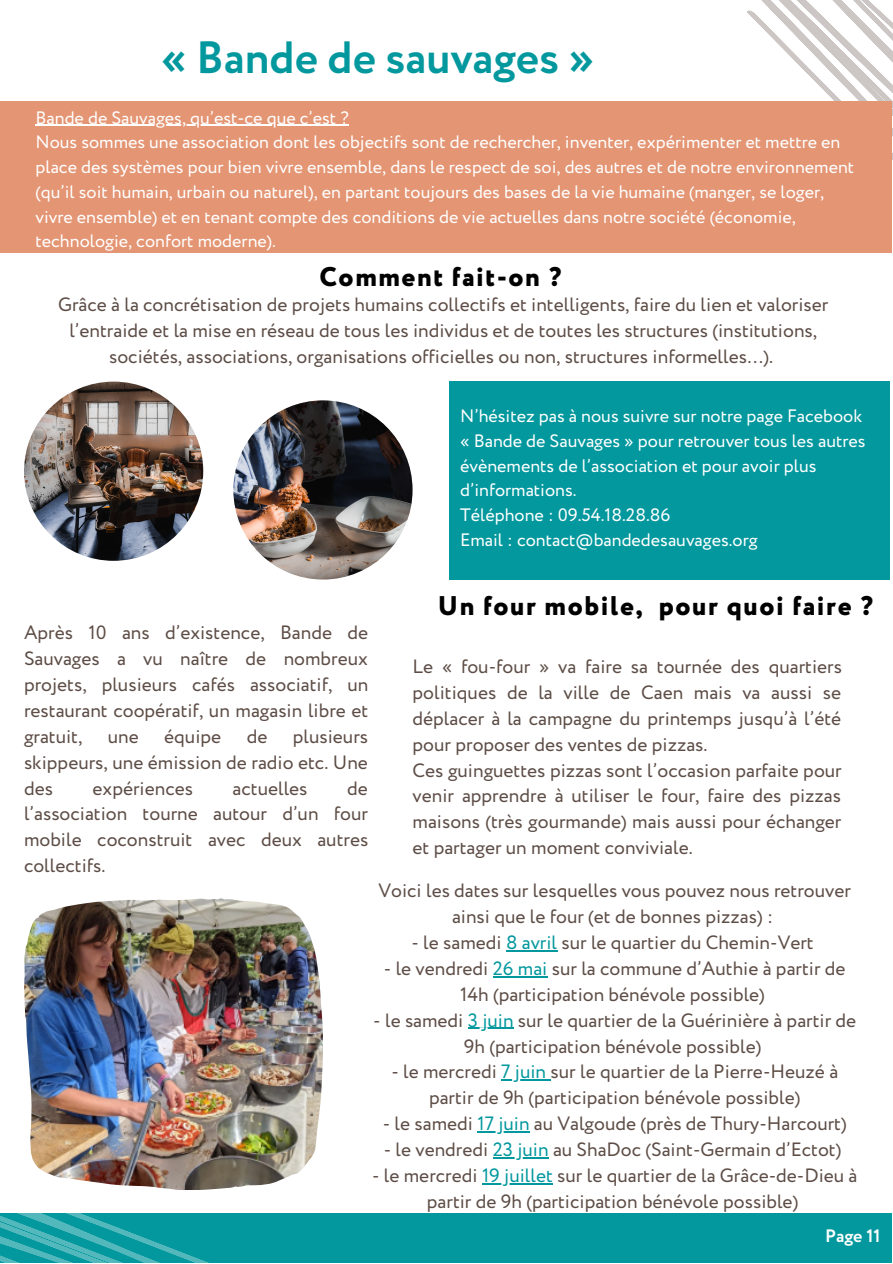
<style>
.page{position:relative;width:893px;height:1264px;background:#fff}
.page>*{position:absolute;margin:0;border:0;box-sizing:border-box;transform-origin:0 0}
.t1{font:700 45.15px "Circe";color:#03989e}
.t2{font:800 27px "Circe";letter-spacing:.06em;color:#000}
.t3{font:19.2px/25.8px "Circe";color:#5d4d46;text-align:center}
.t4{font:18px/24.8px "Circe";color:#fff}
.t5{font:700 18px "Circe";color:#fff}
.s1{color:#03989e}
</style>
<div class="page">
<div style="left:0;top:1213px;width:891px;height:49px;background:#03989e"></div>
<svg style="left:0;top:1189px;width:214px;height:73px"></svg>
<svg style="left:676px;top:0;width:216px;height:565px"></svg>
<div style="left:1px;top:102px;width:890px;height:150px;background:#e49573"></div>
<img style="left:24px;top:898px;width:299px;height:291px">
<img style="left:24px;top:381px;width:179px;height:180px;border-radius:50%">
<hr style="left:35px;top:125px;width:314px;height:1px;background:#fff">
<img style="left:233px;top:400px;width:179px;height:179px;border-radius:50%">
<hr style="left:506px;top:950px;width:51px;height:1px;background:#03989e">
<hr style="left:492px;top:976px;width:55px;height:1px;background:#03989e">
<hr style="left:468px;top:1027px;width:45px;height:1px;background:#03989e">
<hr style="left:501px;top:1079px;width:49px;height:1px;background:#03989e">
<hr style="left:477px;top:1131px;width:52px;height:1px;background:#03989e">
<hr style="left:492px;top:1157px;width:56px;height:1px;background:#03989e">
<hr style="left:482px;top:1182px;width:71px;height:2px;background:#03989e">
<div style="left:449px;top:381px;width:440px;height:198px;background:#03989e"></div>
<h1 class="t1" style="left:161px;top:27px;width:434px">« Bande de sauvages »</h1>
<p class="t4" style="left:35px;top:106px;width:820px">Bande de Sauvages, qu’est-ce que c’est ?<br>Nous sommes une association dont les objectifs sont de rechercher, inventer, expérimenter et mettre en place des systèmes pour bien vivre ensemble, dans le respect de soi, des autres et de notre environnement (qu’il soit humain, urbain ou naturel), en partant toujours des bases de la vie humaine (manger, se loger, vivre ensemble) et en tenant compte des conditions de vie actuelles dans notre société (économie, technologie, confort moderne).</p>
<h2 class="t2" style="left:319px;top:258px;width:244px">Comment fait-on ?</h2>
<p class="t3" style="left:58px;top:293px;width:771px">Grâce à la concrétisation de projets humains collectifs et intelligents, faire du lien et valoriser l’entraide et la mise en réseau de tous les individus et de toutes les structures (institutions, sociétés, associations, organisations officielles ou non, structures informelles…).</p>
<p class="t4" style="left:460px;top:404px;width:407px">N’hésitez pas à nous suivre sur notre page Facebook « Bande de Sauvages » pour retrouver tous les autres évènements de l’association et pour avoir plus d’informations.<br>Téléphone : 09.54.18.28.86<br>Email : contact@bandedesauvages.org</p>
<h2 class="t2" style="left:438px;top:587px;width:437px">Un four mobile, pour quoi faire ?</h2>
<p class="t3" style="left:24px;top:621px;width:346px;text-align:justify">Après 10 ans d’existence, Bande de Sauvages a vu naître de nombreux projets, plusieurs cafés associatif, un restaurant coopératif, un magasin libre et gratuit,</p>
<p class="t3" style="left:412px;top:654px;width:431px;text-align:left">Le « fou-four » va faire sa tournée des quartiers politiques de la ville de Caen mais va aussi se déplacer à la campagne du printemps jusqu’à l’été pour proposer des ventes de pizzas.<br>Ces guinguettes pizzas sont l’occasion parfaite pour venir apprendre à utiliser le four, faire des pizzas maisons (très gourmande) mais aussi pour échanger et partager un moment conviviale.</p>
<p class="t3" style="left:378px;top:879px;width:474px">Voici les dates sur lesquelles vous pouvez nous retrouver ainsi que le four (et de bonnes pizzas) :</p>
<p class="t3" style="left:411px;top:930px;width:403px">- le samedi <span class="s1">8 avril</span> sur le quartier du Chemin-Vert</p>
<p class="t3" style="left:384px;top:956px;width:463px">- le vendredi <span class="s1">26 mai</span> sur la commune d’Authie à partir de<br>14h (participation bénévole possible)</p>
<p class="t3" style="left:373px;top:1008px;width:484px">- le samedi <span class="s1">3 juin</span> sur le quartier de la Guérinière à partir de<br>9h (participation bénévole possible)</p>
<p class="t3" style="left:391px;top:1060px;width:448px">- le mercredi <span class="s1">7 juin</span> sur le quartier de la Pierre-Heuzé à partir de 9h (participation bénévole possible)</p>
<p class="t3" style="left:383px;top:1111px;width:465px">- le samedi <span class="s1">17 juin</span> au Valgoude (près de Thury-Harcourt)</p>
<p class="t3" style="left:384px;top:1137px;width:459px">- le vendredi <span class="s1">23 juin</span> au ShaDoc (Saint-Germain d’Ectot)</p>
<p class="t3" style="left:372px;top:1163px;width:487px">- le mercredi <span class="s1">19 juillet</span> sur le quartier de la Grâce-de-Dieu à partir de 9h (participation bénévole possible)</p>
<p class="t3" style="left:108px;top:724px;width:32px">une</p>
<p class="t3" style="left:164px;top:724px;width:59px">équipe</p>
<p class="t3" style="left:247px;top:724px;width:22px">de</p>
<p class="t3" style="left:24px;top:724px;width:345px;text-align:justify;text-indent:269px">plusieurs skippeurs, une émission de radio etc. Une des</p>
<p class="t3" style="left:93px;top:776px;width:102px">expériences</p>
<p class="t3" style="left:233px;top:776px;width:76px">actuelles</p>
<p class="t3" style="left:24px;top:776px;width:346px;text-align:justify;text-indent:323px">de l’association tourne autour d’un four mobile coconstruit avec deux autres collectifs.</p>
<p class="t5" style="left:824px;top:1223px;width:57px">Page 11</p>
</div>
